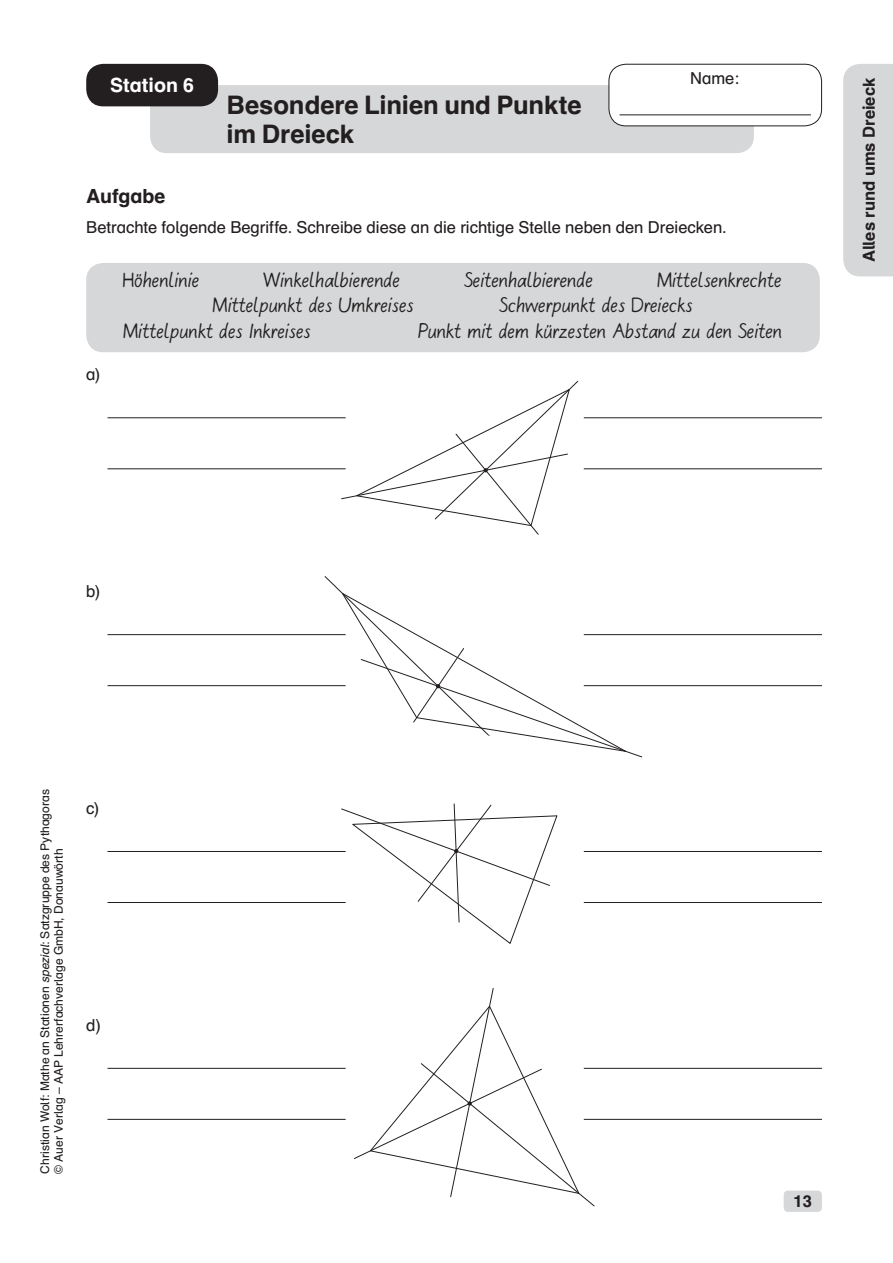
<style>
.page{position:relative;width:893px;height:1263px;background:#fff}
.page>*{position:absolute;margin:0;border:0;box-sizing:border-box;transform-origin:0 0}
.t1{font:700 25.5px/28.5px "Auer Schulbuch";letter-spacing:-.005em;color:#231f20}
.t2{font:21px "Corsetta";letter-spacing:.02em;color:#231f20}
.t3{font:700 19.5px "Auer Schulbuch";color:#fff}
.t4{font:700 19.5px "Auer Schulbuch";letter-spacing:-.005em;color:#231f20}
.t5{font:16.5px "Auer Schulbuch";color:#231f20}
.t6{font:700 16.5px "Auer Schulbuch";color:#231f20}
.t7{font:12px/13.5px "Auer Schulbuch";color:#231f20}
.s1{font-style:italic}
</style>
<div class="page">
<div style="left:150px;top:85px;width:604px;height:68px;background:#d5d7d8;border-radius:17px"></div>
<div style="left:86px;top:64px;width:132px;height:42px;background:#231f20;border-radius:17px"></div>
<div style="left:609px;top:64px;width:212px;height:62px;background:#fff;border-radius:17px"></div>
<div style="left:608px;top:64px;width:214px;height:62px;border:1px solid #231f20;border-radius:17px"></div>
<div style="left:784px;top:1191px;width:38px;height:21px;background:#d5d7d8;border-radius:4px"></div>
<div style="left:843px;top:64px;width:50px;height:212px;background:#d5d7d8"></div>
<hr style="left:619px;top:115px;width:192px;height:1px;background:#231f20">
<div style="left:86px;top:263px;width:734px;height:89px;background:#d5d7d8;border-radius:17px"></div>
<hr style="left:107px;top:417px;width:239px;height:1px;background:#231f20">
<hr style="left:107px;top:634px;width:239px;height:1px;background:#231f20">
<hr style="left:107px;top:851px;width:239px;height:1px;background:#231f20">
<hr style="left:107px;top:1068px;width:239px;height:1px;background:#231f20">
<hr style="left:107px;top:468px;width:239px;height:1px;background:#231f20">
<hr style="left:107px;top:685px;width:239px;height:1px;background:#231f20">
<hr style="left:107px;top:902px;width:239px;height:1px;background:#231f20">
<hr style="left:107px;top:1119px;width:239px;height:1px;background:#231f20">
<hr style="left:584px;top:417px;width:238px;height:1px;background:#231f20">
<hr style="left:584px;top:634px;width:238px;height:1px;background:#231f20">
<hr style="left:584px;top:851px;width:238px;height:1px;background:#231f20">
<hr style="left:584px;top:1068px;width:238px;height:1px;background:#231f20">
<hr style="left:584px;top:468px;width:238px;height:1px;background:#231f20">
<hr style="left:584px;top:685px;width:238px;height:1px;background:#231f20">
<hr style="left:584px;top:902px;width:238px;height:1px;background:#231f20">
<hr style="left:584px;top:1119px;width:238px;height:1px;background:#231f20">
<svg style="left:341px;top:381px;width:237px;height:154px"></svg>
<svg style="left:324px;top:576px;width:318px;height:182px"></svg>
<svg style="left:341px;top:803px;width:217px;height:141px"></svg>
<svg style="left:354px;top:988px;width:241px;height:218px"></svg>
<p class="t3" style="left:110px;top:77px;width:85px">Station 6</p>
<p class="t1" style="left:227px;top:93px;width:356px">Besondere Linien und Punkte im Dreieck</p>
<p class="t5" style="left:690px;top:71px;width:50px">Name:</p>
<p class="t4" style="left:86px;top:188px;width:81px">Aufgabe</p>
<p class="t5" style="left:86px;top:220px;width:642px">Betrachte folgende Begriffe. Schreibe diese an die richtige Stelle neben den Dreiecken.</p>
<p class="t2" style="left:123px;top:268px;width:78px">Höhenlinie</p>
<p class="t2" style="left:264px;top:268px;width:137px">Winkelhalbierende</p>
<p class="t2" style="left:464px;top:268px;width:130px">Seitenhalbierende</p>
<p class="t2" style="left:657px;top:268px;width:126px">Mittelsenkrechte</p>
<p class="t2" style="left:213px;top:293px;width:202px">Mittelpunkt des Umkreises</p>
<p class="t2" style="left:500px;top:293px;width:194px">Schwerpunkt des Dreiecks</p>
<p class="t2" style="left:123px;top:318px;width:189px">Mittelpunkt des Inkreises</p>
<p class="t2" style="left:418px;top:318px;width:365px">Punkt mit dem kürzesten Abstand zu den Seiten</p>
<p class="t5" style="left:86px;top:367px;width:16px">a)</p>
<p class="t6" style="left:862px;top:262px;width:186px;rotate:-90deg">Alles rund ums Dreieck</p>
<p class="t5" style="left:86px;top:584px;width:16px">b)</p>
<p class="t7" style="left:39px;top:1174px;width:386px;rotate:-90deg">Christian Wolf: Mathe an Stationen <span class="s1">spezial</span>: Satzgruppe des Pythagoras © Auer Verlag – AAP Lehrerfachverlage GmbH, Donauwörth</p>
<p class="t5" style="left:86px;top:801px;width:15px">c)</p>
<p class="t5" style="left:86px;top:1018px;width:16px">d)</p>
<p class="t6" style="left:794px;top:1194px;width:20px">13</p>
</div>
